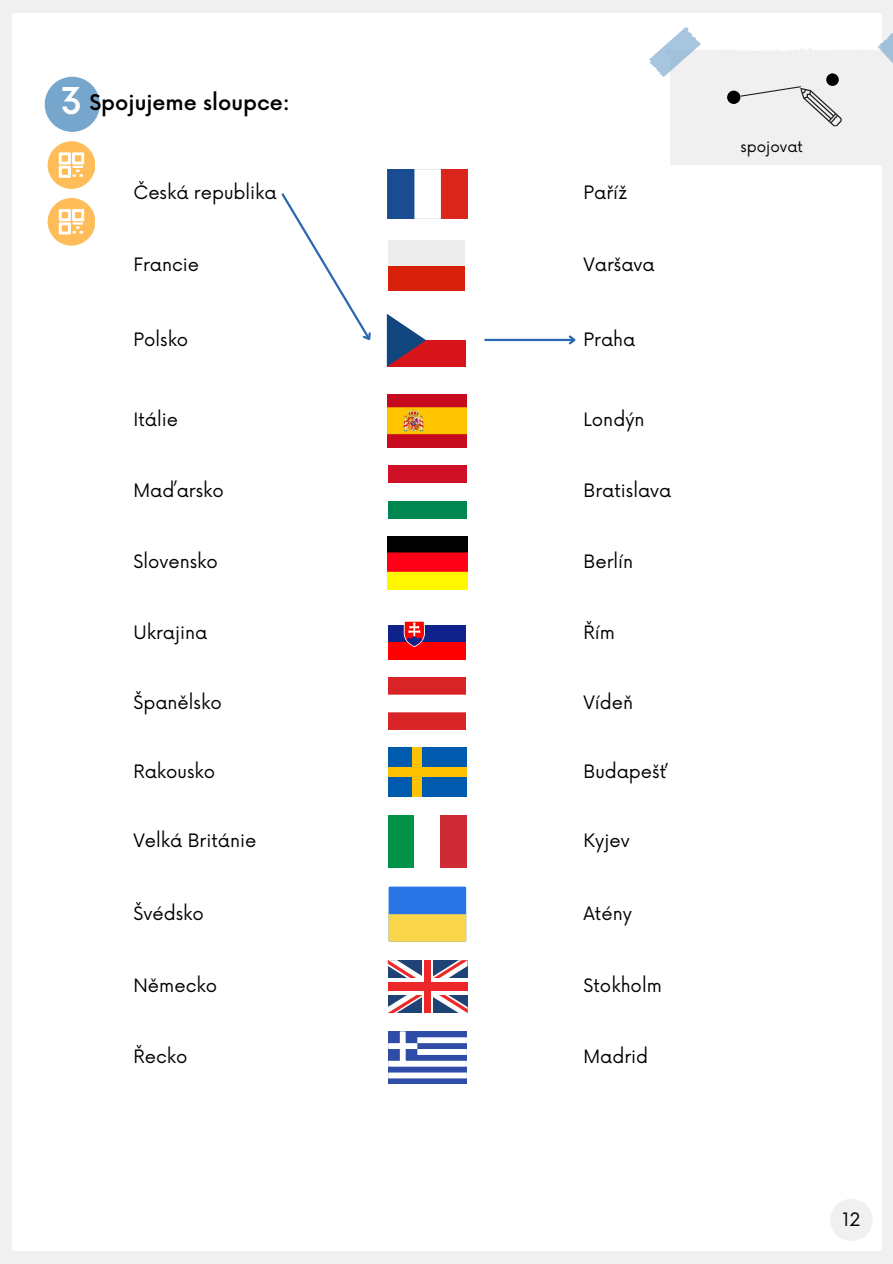
<style>
.page{position:relative;width:893px;height:1264px;background:#fff}
.page>*{position:absolute;margin:0;border:0;box-sizing:border-box;transform-origin:0 0}
.t1{font:500 36px "Now";color:#fff}
.t2{font:500 21px "Now";color:#000}
.t3{font:18px "Now";color:#000}
.t4{font:15px "Now";color:#000}
</style>
<div class="page">
<div style="left:0;top:0;width:892px;height:1263px;background:#f0f0f1"></div>
<div style="left:12px;top:13px;width:869px;height:1237px;background:#fff"></div>
<div style="left:830px;top:1198px;width:42px;height:43px;background:#f0f0f1;border-radius:50%"></div>
<img style="left:388px;top:394px;width:78px;height:53px">
<div style="left:388px;top:465px;width:78px;height:18px;background:#ce1126"></div>
<div style="left:388px;top:500px;width:78px;height:18px;background:#008751"></div>
<div style="left:388px;top:815px;width:26px;height:53px;background:#009246"></div>
<div style="left:440px;top:815px;width:26px;height:53px;background:#ce2b37"></div>
<svg style="left:388px;top:960px;width:34px;height:53px"></svg>
<svg style="left:433px;top:960px;width:34px;height:53px"></svg>
<div style="left:388px;top:978px;width:79px;height:17px;background:#fff"></div>
<div style="left:388px;top:982px;width:79px;height:9px;background:#ee2828"></div>
<div style="left:424px;top:960px;width:7px;height:53px;background:#ee2828"></div>
<div style="left:388px;top:747px;width:78px;height:50px;background:#005aad"></div>
<div style="left:412px;top:747px;width:10px;height:50px;background:#ffc200"></div>
<div style="left:388px;top:767px;width:78px;height:10px;background:#ffc200"></div>
<div style="left:388px;top:624px;width:78px;height:18px;background:#0f218b"></div>
<div style="left:388px;top:642px;width:78px;height:17px;background:#f00"></div>
<svg style="left:403px;top:621px;width:22px;height:26px"></svg>
<svg style="left:388px;top:886px;width:78px;height:55px;background:#91a59a"></svg>
<img style="left:388px;top:677px;width:78px;height:52px">
<div style="left:388px;top:1031px;width:79px;height:53px;background:#2f4ca7"></div>
<div style="left:388px;top:1072px;width:79px;height:6px;background:#fff"></div>
<div style="left:388px;top:1060px;width:79px;height:6px;background:#fff"></div>
<div style="left:417px;top:1049px;width:50px;height:5px;background:#fff"></div>
<div style="left:417px;top:1037px;width:50px;height:6px;background:#fff"></div>
<div style="left:388px;top:1043px;width:29px;height:6px;background:#fff"></div>
<div style="left:400px;top:1031px;width:5px;height:32px;background:#fff"></div>
<img style="left:388px;top:536px;width:79px;height:53px">
<div style="left:45px;top:77px;width:55px;height:55px;background:#77a6cd;border-radius:50%"></div>
<img style="left:387px;top:170px;width:80px;height:48px">
<div style="left:387px;top:314px;width:78px;height:52px;background:#d7141a"></div>
<div style="left:387px;top:314px;width:78px;height:26px;background:#fff"></div>
<svg style="left:387px;top:314px;width:39px;height:52px"></svg>
<div style="left:388px;top:265px;width:76px;height:26px;background:#d7210a"></div>
<div style="left:388px;top:240px;width:76px;height:25px;background:#ededed"></div>
<svg style="left:281px;top:193px;width:90px;height:147px"></svg>
<hr style="left:484px;top:339px;width:90px;height:2px;background:#2a68b2">
<svg style="left:566px;top:335px;width:10px;height:10px"></svg>
<svg style="left:649px;top:27px;width:243px;height:138px"></svg>
<svg style="left:48px;top:141px;width:47px;height:47px"></svg>
<svg style="left:48px;top:198px;width:47px;height:47px"></svg>
<p class="t1" style="left:60px;top:82px;width:24px">3</p>
<p class="t2" style="left:89px;top:91px;width:202px">Spojujeme sloupce:</p>
<p class="t4" style="left:740px;top:139px;width:64px">spojovat</p>
<p class="t3" style="left:133px;top:183px;width:145px">Česká republika</p>
<p class="t3" style="left:583px;top:183px;width:45px">Paříž</p>
<p class="t3" style="left:133px;top:255px;width:67px">Francie</p>
<p class="t3" style="left:583px;top:255px;width:72px">Varšava</p>
<p class="t3" style="left:133px;top:329px;width:56px">Polsko</p>
<p class="t3" style="left:583px;top:329px;width:53px">Praha</p>
<p class="t3" style="left:133px;top:410px;width:46px">Itálie</p>
<p class="t3" style="left:583px;top:410px;width:63px">Londýn</p>
<p class="t3" style="left:133px;top:481px;width:92px">Maďarsko</p>
<p class="t3" style="left:583px;top:481px;width:89px">Bratislava</p>
<p class="t3" style="left:133px;top:552px;width:86px">Slovensko</p>
<p class="t3" style="left:583px;top:552px;width:51px">Berlín</p>
<p class="t3" style="left:133px;top:622px;width:75px">Ukrajina</p>
<p class="t3" style="left:583px;top:622px;width:33px">Řím</p>
<p class="t3" style="left:133px;top:692px;width:90px">Španělsko</p>
<p class="t3" style="left:583px;top:692px;width:51px">Vídeň</p>
<p class="t3" style="left:133px;top:761px;width:83px">Rakousko</p>
<p class="t3" style="left:583px;top:761px;width:86px">Budapešť</p>
<p class="t3" style="left:133px;top:830px;width:124px">Velká Británie</p>
<p class="t3" style="left:583px;top:830px;width:48px">Kyjev</p>
<p class="t3" style="left:133px;top:903px;width:72px">Švédsko</p>
<p class="t3" style="left:583px;top:903px;width:50px">Atény</p>
<p class="t3" style="left:133px;top:975px;width:85px">Německo</p>
<p class="t3" style="left:583px;top:975px;width:80px">Stokholm</p>
<p class="t3" style="left:133px;top:1046px;width:55px">Řecko</p>
<p class="t3" style="left:583px;top:1046px;width:66px">Madrid</p>
<p class="t3" style="left:842px;top:1208px;width:19px">12</p>
</div>
